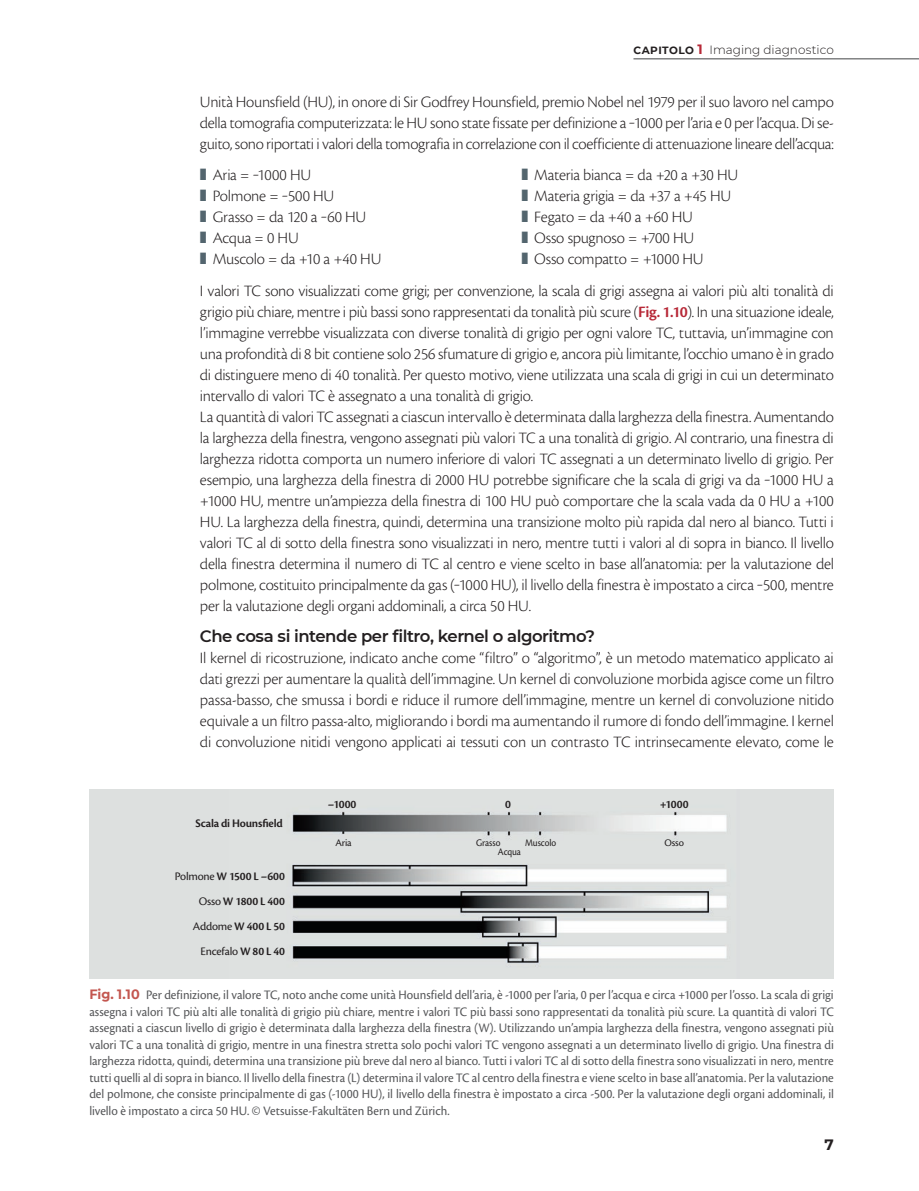
<style>
.page{position:relative;width:919px;height:1191px;background:#fff}
.page>*{position:absolute;margin:0;border:0;box-sizing:border-box;transform-origin:0 0}
.Testo{font:300 16.5px/21px "Cronos Pro";letter-spacing:-.015em;color:#231f20;text-align:justify}
.Testo__7pt{font:300 16.5px/21px "Cronos Pro";letter-spacing:-.02em;color:#231f20;text-align:justify}
.Title_3{font:600 16.5px "Montserrat";letter-spacing:-.03em;color:#231f20}
.t1{font:700 15px "Montserrat";color:#231f20}
.Dida{font:13.5px/16.5px "Cronos Pro";letter-spacing:-.005em;color:#57585a;text-align:justify;scale:.95 1}
.t2{font:600 12px/25px "Cronos Pro";letter-spacing:-.01em;color:#231f20;text-align:right}
.t3{font:300 12px "Montserrat";color:#231f20}
.t4{font:10.5px/8.9px "Cronos Pro";letter-spacing:-.01em;color:#231f20;scale:.9 1}
.t5{font:10.5px "Cronos Pro";letter-spacing:-.01em;color:#231f20}
.s1{font-weight:700;font-size:10.5px}
.s2{font-weight:700;font-size:13.5px;color:#b72837}
.s3{color:#53656e}
.s4{font-weight:600;color:#b72837}
.s5{font-weight:400}
.s6{font-family:"Montserrat";font-weight:700;color:#c3564f}
</style>
<div class="page">
<hr style="left:633px;top:58px;width:285px;height:1px;background:#57585a">
<div style="left:89px;top:789px;width:744px;height:189px;background:#dde0df"></div>
<img style="left:292px;top:811px;width:435px;height:152px">
<p class="t3" style="left:633px;top:42px;width:202px"><span class="s1">CAPITOLO</span> <span class="s2">1</span> Imaging diagnostico</p>
<p class="Testo" style="left:200px;top:91px;width:635px">Unità Hounsfield (HU), in onore di Sir Godfrey Hounsfield, premio Nobel nel 1979 per il suo lavoro nel campo della tomografia computerizzata: le HU sono state fissate per definizione a ‒1000 per l’aria e 0 per l’acqua. Di se&shy;guito, sono riportati i valori della tomografia in correlazione con il coefficiente di attenuazione lineare dell’acqua:</p>
<p class="Testo" style="left:200px;top:164px;width:113px"><span class="s3">❚</span> Aria = ‒1000 HU</p>
<p class="Testo" style="left:200px;top:185px;width:136px"><span class="s3">❚</span> Polmone = ‒500 HU</p>
<p class="Testo" style="left:200px;top:206px;width:168px"><span class="s3">❚</span> Grasso = da 120 a ‒60 HU</p>
<p class="Testo" style="left:200px;top:227px;width:100px"><span class="s3">❚</span> Acqua = 0 HU</p>
<p class="Testo" style="left:200px;top:248px;width:183px"><span class="s3">❚</span> Muscolo = da +10 a +40 HU</p>
<p class="Testo" style="left:521px;top:164px;width:218px"><span class="s3">❚</span> Materia bianca = da +20 a +30 HU</p>
<p class="Testo" style="left:521px;top:185px;width:211px"><span class="s3">❚</span> Materia grigia = da +37 a +45 HU</p>
<p class="Testo" style="left:521px;top:206px;width:173px"><span class="s3">❚</span> Fegato = da +40 a +60 HU</p>
<p class="Testo" style="left:521px;top:227px;width:174px"><span class="s3">❚</span> Osso spugnoso = +700 HU</p>
<p class="Testo" style="left:521px;top:248px;width:184px"><span class="s3">❚</span> Osso compatto = +1000 HU</p>
<p class="Testo__7pt" style="left:200px;top:280px;width:635px">I valori TC sono visualizzati come grigi; per convenzione, la scala di grigi assegna ai valori più alti tonalità di grigio più chiare, mentre i più bassi sono rappresentati da tonalità più scure (<span class="s4">Fig. 1.10</span>). In una situazione ideale, l’immagine verrebbe visualizzata con diverse tonalità di grigio per ogni valore TC, tuttavia, un’immagine con una profondità di 8 bit contiene solo 256 sfumature di grigio e, ancora più limitante, l’occhio umano è in grado di distinguere meno di 40 tonalità. Per questo motivo, viene utilizzata una scala di grigi in cui un determinato intervallo di valori TC è assegnato a una tonalità di grigio.</p>
<p class="Testo" style="left:200px;top:406px;width:635px">La quantità di valori TC assegnati a ciascun intervallo è determinata dalla larghezza della finestra. Aumentando la larghezza della finestra, vengono assegnati più valori TC a una tonalità di grigio. Al contrario, una finestra di larghezza ridotta comporta un numero inferiore di valori TC assegnati a un determinato livello di grigio. Per esempio, una larghezza della finestra di 2000 HU potrebbe significare che la scala di grigi va da ‒1000 HU a +1000 HU, mentre un’ampiezza della finestra di 100 HU può comportare che la scala vada da 0 HU a +100<br>HU. La larghezza della finestra, quindi, determina una transizione molto più rapida dal nero al bianco. Tutti i valori TC al di sotto della finestra sono visualizzati in nero, mentre tutti i valori al di sopra in bianco. Il livello della finestra determina il numero di TC al centro e viene scelto in base all’anatomia: per la valutazione del polmone, costituito principalmente da gas (‒1000 HU), il livello della finestra è impostato a circa ‒500, mentre per la valutazione degli organi addominali, a circa 50 HU.</p>
<p class="Title_3" style="left:200px;top:624px;width:396px">Che cosa si intende per filtro, kernel o algoritmo?</p>
<p class="Testo" style="left:200px;top:647px;width:635px">Il kernel di ricostruzione, indicato anche come “filtro” o “algoritmo”, è un metodo matematico applicato ai dati grezzi per aumentare la qualità dell’immagine. Un kernel di convoluzione morbida agisce come un filtro passa-basso, che smussa i bordi e riduce il rumore dell’immagine, mentre un kernel di convoluzione nitido equivale a un filtro passa-alto, migliorando i bordi ma aumentando il rumore di fondo dell’immagine. I kernel di convoluzione nitidi vengono applicati ai tessuti con un contrasto TC intrinsecamente elevato, come le</p>
<p class="t2" style="left:195px;top:810px;width:89px">Scala di Hounsfield</p>
<p class="t2" style="left:175px;top:864px;width:112px"><span class="s5">Polmone</span> W 1500 L –600</p>
<p class="t2" style="left:193px;top:889px;width:94px"><span class="s5">Osso</span> W 1800 L 400<br><span class="s5">Addome</span> W 400 L 50<br><span class="s5">Encefalo</span> W 80 L 40</p>
<p class="t2" style="left:328px;top:791px;width:30px">–1000</p>
<p class="t2" style="left:505px;top:791px;width:7px">0</p>
<p class="t2" style="left:659px;top:791px;width:30px">+1000</p>
<p class="t4" style="left:498px;top:838px;width:27px;text-indent:-22px">Grasso<br>Acqua</p>
<p class="t4" style="left:525px;top:838px;width:36px">Muscolo</p>
<p class="t5" style="left:664px;top:836px;width:21px">Osso</p>
<p class="t5" style="left:335px;top:836px;width:18px">Aria</p>
<p class="Dida" style="left:89px;top:987px;width:785px"><span class="s6">Fig. 1.10</span> Per definizione, il valore TC, noto anche come unità Hounsfield dell’aria, è -1000 per l’aria, 0 per l’acqua e circa +1000 per l’osso. La scala di grigi assegna i valori TC più alti alle tonalità di grigio più chiare, mentre i valori TC più bassi sono rappresentati da tonalità più scure. La quantità di valori TC assegnati a ciascun livello di grigio è determinata dalla larghezza della finestra (W). Utilizzando un’ampia larghezza della finestra, vengono assegnati più valori TC a una tonalità di grigio, mentre in una finestra stretta solo pochi valori TC vengono assegnati a un determinato livello di grigio. Una finestra di larghezza ridotta, quindi, determina una transizione più breve dal nero al bianco. Tutti i valori TC al di sotto della finestra sono visualizzati in nero, mentre tutti quelli al di sopra in bianco. Il livello della finestra (L) determina il valore TC al centro della finestra e viene scelto in base all’anatomia. Per la valutazione del polmone, che consiste principalmente di gas (-1000 HU), il livello della finestra è impostato a circa -500. Per la valutazione degli organi addominali, il livello è impostato a circa 50 HU. © Vetsuisse-Fakultäten Bern und Zürich.</p>
<p class="t1" style="left:824px;top:1134px;width:11px">7</p>
</div>
